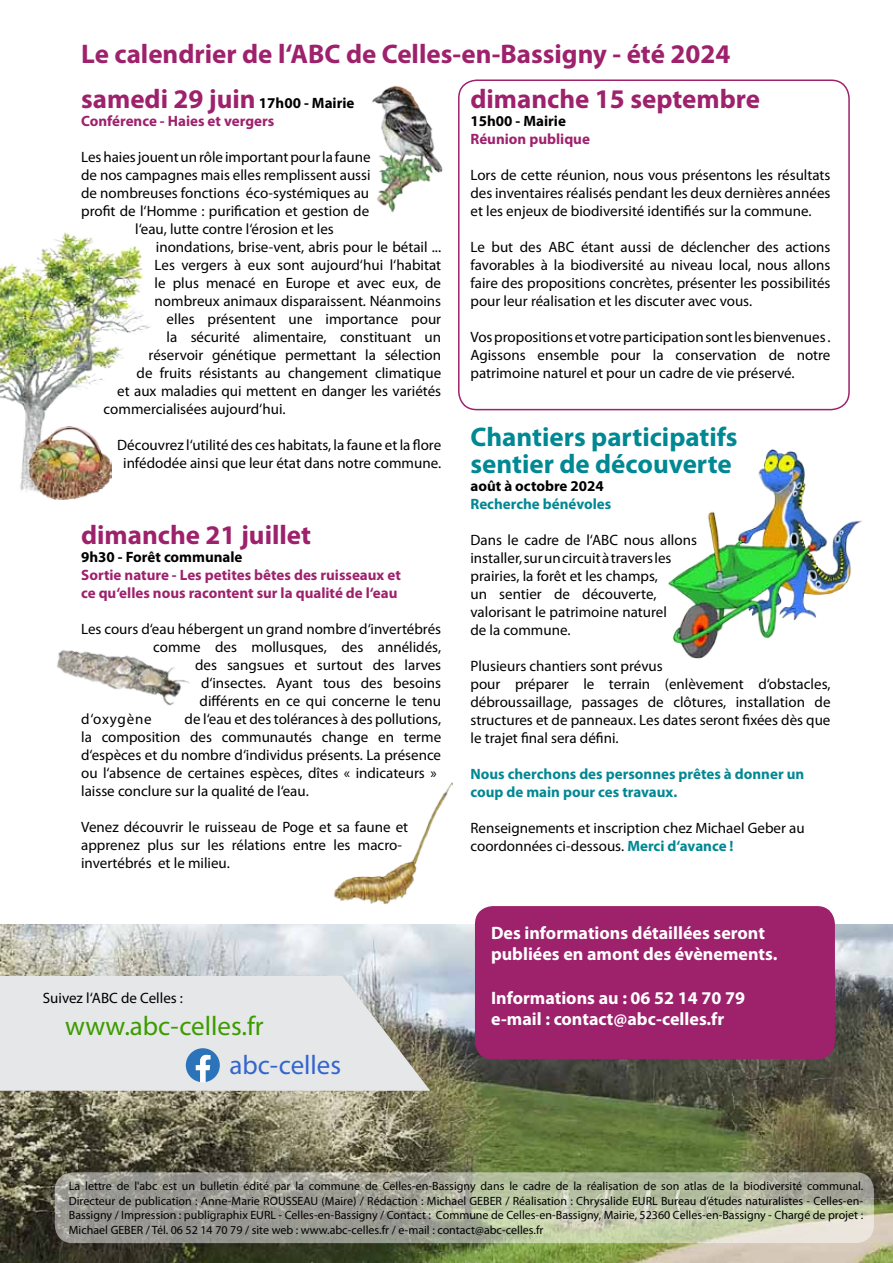
<style>
.page{position:relative;width:893px;height:1263px;background:#fff}
.page>*{position:absolute;margin:0;border:0;box-sizing:border-box;transform-origin:0 0}
.t1{font:700 27px/44.7px "Myriad Pro";color:#9e216c}
.t2{font:700 27px/27px "Myriad Pro";color:#008893}
.t3{font:27px "Myriad Pro";color:#3b9c00}
.t4{font:27px "Myriad Pro";color:#36c}
.t5{font:700 18px/21.6px "Myriad Pro";color:#fff}
.t6{font:15px/18px "Myriad Pro";color:#000}
.t7{font:700 15px/18px "Myriad Pro";color:#9e216c}
.t8{font:700 15px/18px "Myriad Pro";color:#008893}
.t9{font:700 15px "Myriad Pro";color:#000}
.t10{font:15px "Myriad Pro";letter-spacing:.05em;color:#000}
.t11{font:12px/14.4px "Myriad Pro";color:#000;text-align:justify}
.s1{font-size:15px;color:#000}
.s2{font-weight:700;color:#008893}
</style>
<div class="page">
<img style="left:0;top:925px;width:893px;height:338px">
<svg style="left:55px;top:1172px;width:819px;height:71px;background:#aeb19f"></svg>
<svg style="left:0;top:976px;width:430px;height:115px;background:#dfe1e1"></svg>
<svg style="left:186px;top:1048px;width:34px;height:34px"></svg>
<div style="left:475px;top:906px;width:360px;height:153px;background:#9e216c;border-radius:18px"></div>
<img style="left:372px;top:85px;width:71px;height:128px">
<img style="left:0;top:232px;width:150px;height:260px">
<img style="left:29px;top:426px;width:83px;height:73px">
<img style="left:333px;top:782px;width:119px;height:122px">
<img style="left:57px;top:650px;width:133px;height:56px">
<div style="left:458px;top:79px;width:392px;height:331px;border:2px solid #9e216c;border-radius:18px"></div>
<img style="left:668px;top:449px;width:194px;height:210px">
<h1 class="t1" style="left:470px;top:31px;width:291px;text-indent:-389px">Le calendrier de l‘ABC de Celles-en-Bassigny - été 2024 dimanche 15 septembre</h1>
<p class="t9" style="left:470px;top:111px;width:97px">15h00 - Mairie</p>
<p class="t7" style="left:470px;top:129px;width:121px">Réunion publique</p>
<p class="t6" style="left:470px;top:166px;width:361px;text-align:justify">Lors de cette réunion, nous vous présentons les résultats des inventaires réalisés pendant les deux dernières années et les enjeux de biodiversité identifiés sur la commune.</p>
<p class="t6" style="left:470px;top:238px;width:362px;text-align:justify">Le but des ABC étant aussi de déclencher des actions favorables à la biodiversité au niveau local, nous allons faire des propositions concrètes, présenter les possibilités pour leur réalisation et les discuter avec vous.</p>
<p class="t6" style="left:470px;top:328px;width:361px;text-align:justify">Vos propositions et votre participation sont les bienvenues .<br>Agissons ensemble pour la conservation de notre patrimoine naturel et pour un cadre de vie préservé.</p>
<h1 class="t1" style="left:81px;top:76px;width:275px">samedi 29 juin <span class="s1">17h00 - Mairie</span></h1>
<p class="t7" style="left:81px;top:111px;width:195px">Conférence - Haies et vergers</p>
<p class="t6" style="left:81px;top:148px;width:291px">Les haies jouent un rôle important pour la faune</p>
<p class="t6" style="left:81px;top:166px;width:291px">de nos campagnes mais elles remplissent aussi</p>
<p class="t6" style="left:81px;top:184px;width:290px">de nombreuses fonctions éco-systémiques au</p>
<p class="t6" style="left:81px;top:202px;width:290px">profit de l‘Homme : purification et gestion de</p>
<p class="t6" style="left:135px;top:220px;width:200px">l‘eau, lutte contre l‘érosion et les</p>
<p class="t6" style="left:156px;top:238px;width:287px">inondations, brise-vent, abris pour le bétail ...</p>
<p class="t6" style="left:155px;top:256px;width:288px">Les vergers à eux sont aujourd‘hui l‘habitat</p>
<p class="t6" style="left:155px;top:274px;width:288px">le plus menacé en Europe et avec eux, de</p>
<p class="t6" style="left:155px;top:292px;width:288px">nombreux animaux disparaissent. Néanmoins</p>
<p class="t6" style="left:167px;top:310px;width:276px">elles présentent une importance pour</p>
<p class="t6" style="left:167px;top:328px;width:276px">la sécurité alimentaire, constituant un</p>
<p class="t6" style="left:149px;top:346px;width:294px">réservoir génétique permettant la sélection</p>
<p class="t6" style="left:137px;top:364px;width:306px">de fruits résistants au changement climatique</p>
<p class="t6" style="left:117px;top:382px;width:326px">et aux maladies qui mettent en danger les variétés</p>
<p class="t6" style="left:104px;top:400px;width:184px">commercialisées aujourd‘hui.</p>
<p class="t6" style="left:117px;top:436px;width:326px;text-align:center">Découvrez l‘utilité des ces habitats, la faune et la flore infédodée ainsi que leur état dans notre commune.</p>
<h1 class="t2" style="left:470px;top:423px;width:269px">Chantiers participatifs sentier de découverte</h1>
<p class="t9" style="left:470px;top:476px;width:135px">août à octobre 2024</p>
<p class="t8" style="left:470px;top:495px;width:142px">Recherche bénévoles</p>
<p class="t6" style="left:470px;top:531px;width:228px">Dans le cadre de l‘ABC nous allons installer, sur un circuit à travers les prairies, la forêt et les champs,<br>un sentier de découverte, valorisant le patrimoine naturel<br>de la commune.</p>
<p class="t6" style="left:470px;top:657px;width:362px">Plusieurs chantiers sont prévus<br>pour préparer le terrain (enlèvement d‘obstacles, débroussaillage, passages de clôtures, installation de structures et de panneaux. Les dates seront fixées dès que le trajet final sera défini.</p>
<p class="t8" style="left:470px;top:765px;width:335px">Nous cherchons des personnes prêtes à donner un coup de main pour ces travaux.</p>
<p class="t6" style="left:470px;top:819px;width:336px">Renseignements et inscription chez Michael Geber au coordonnées ci-dessous. <span class="s2">Merci d‘avance !</span></p>
<h1 class="t1" style="left:81px;top:511px;width:231px">dimanche 21 juillet</h1>
<p class="t9" style="left:81px;top:547px;width:163px">9h30 - Forêt communale</p>
<p class="t7" style="left:81px;top:565px;width:321px">Sortie nature - Les petites bêtes des ruisseaux et ce qu‘elles nous racontent sur la qualité de l‘eau</p>
<p class="t6" style="left:81px;top:619px;width:361px">Les cours d‘eau hébergent un grand nombre d‘invertébrés</p>
<p class="t6" style="left:153px;top:637px;width:289px">comme des mollusques, des annélidés,</p>
<p class="t6" style="left:195px;top:655px;width:248px">des sangsues et surtout des larves</p>
<p class="t6" style="left:201px;top:673px;width:241px">d‘insectes. Ayant tous des besoins</p>
<p class="t6" style="left:200px;top:691px;width:243px">différents en ce qui concerne le tenu</p>
<p class="t10" style="left:81px;top:709px;width:72px">d‘oxygène</p>
<p class="t6" style="left:81px;top:709px;width:362px;text-indent:104px">de l‘eau et des tolérances à des pollutions, la composition des communautés change en terme d‘espèces et du nombre d‘individus présents. La présence ou l‘absence de certaines espèces, dîtes « indicateurs » laisse conclure sur la qualité de l‘eau.</p>
<p class="t6" style="left:81px;top:817px;width:329px">Venez découvrir le ruisseau de Poge et sa faune et apprenez plus sur les rélations entre les macro&shy;invertébrés et le milieu.</p>
<p class="t6" style="left:43px;top:989px;width:142px">Suivez l‘ABC de Celles :</p>
<h1 class="t3" style="left:65px;top:1010px;width:200px">www.abc-celles.fr</h1>
<h1 class="t4" style="left:229px;top:1048px;width:113px">abc-celles</h1>
<p class="t5" style="left:491px;top:921px;width:288px">Des informations détaillées seront publiées en amont des évènements.</p>
<p class="t5" style="left:491px;top:986px;width:256px">Informations au : 06 52 14 70 79 e-mail : contact@abc-celles.fr</p>
<p class="t11" style="left:69px;top:1179px;width:796px">La lettre de l'abc est un bulletin édité par la commune de Celles-en-Bassigny dans le cadre de la réalisation de son atlas de la biodiversité communal.<br>Directeur de publication : Anne-Marie ROUSSEAU (Maire) / Rédaction : Michael GEBER / Réalisation : Chrysalide EURL Bureau d‘études naturalistes - Celles-en-Bassigny / Impression : publigraphix EURL - Celles-en-Bassigny / Contact : Commune de Celles-en-Bassigny, Mairie, 52360 Celles-en-Bassigny - Chargé de projet :<br>Michael GEBER / Tél. 06 52 14 70 79 / site web : www.abc-celles.fr / e-mail : contact@abc-celles.fr</p>
</div>
